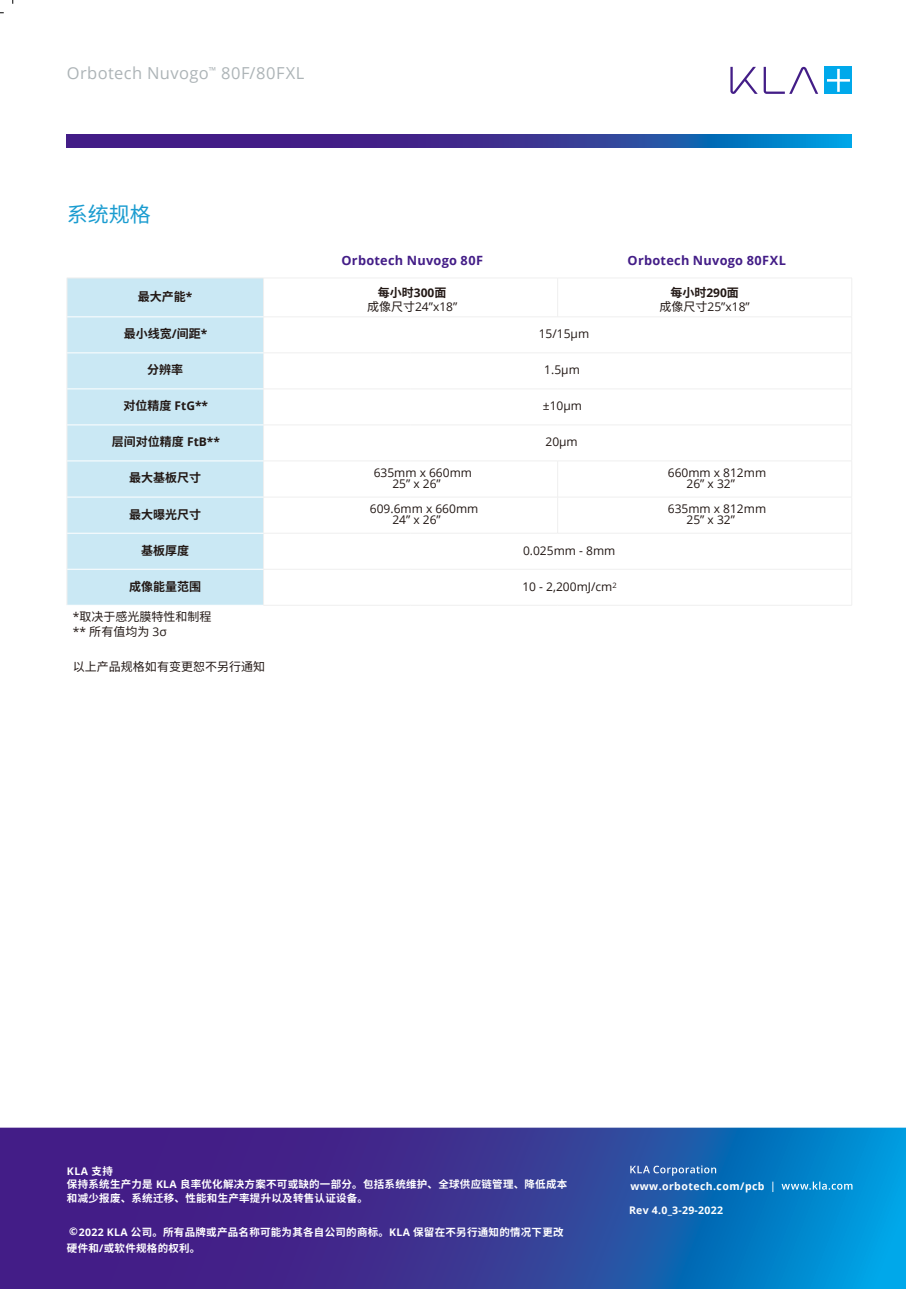
<style>
.page{position:relative;width:906px;height:1289px;background:#fff}
.page>*{position:absolute;margin:0;border:0;box-sizing:border-box;transform-origin:0 0}
.t1{font:21px "Source Han Sans CN";color:#1a9cd0}
.t2{font:16.5px "Open Sans";letter-spacing:.025em;color:#adb4b7}
.t3{font:700 12.75px "Open Sans";letter-spacing:.025em;color:#431d87}
.t4{font:12px/11.2px "Open Sans";color:#221815}
.t5{font:700 12px "Source Han Sans CN";color:#221815}
.t6{font:12px/15px "Source Han Sans CN";color:#221815}
.t7{font:700 12px "Open Sans";color:#221815}
.t8{font:700 10.5px/16.5px "Source Han Sans CN";letter-spacing:.025em;color:#fff}
.t9{font:700 10.5px "Open Sans";letter-spacing:.045em;color:#fff}
.t10{font:700 10.5px "Open Sans";letter-spacing:.025em;color:#fff}
.s1{font-family:"Open Sans"}
.s2{font-family:"Source Han Sans CN"}
</style>
<div class="page">
<svg style="left:763px;top:67px;width:55px;height:27px"></svg>
<svg style="left:730px;top:67px;width:27px;height:27px"></svg>
<div style="left:825px;top:67px;width:27px;height:27px;background:#00a9eb"></div>
<svg style="left:827px;top:69px;width:23px;height:23px"></svg>
<svg style="left:67px;top:134px;width:785px;height:14px;background:#313d9a"></svg>
<div style="left:68px;top:279px;width:195px;height:326px;background:#cae8f4"></div>
<hr style="left:67px;top:278px;width:196px;height:1px;background:#efefef">
<hr style="left:67px;top:278px;width:1px;height:39px;background:#efefef">
<hr style="left:263px;top:278px;width:147px;height:1px;background:#efefef">
<hr style="left:263px;top:278px;width:1px;height:39px;background:#efefef">
<hr style="left:410px;top:278px;width:147px;height:1px;background:#efefef">
<hr style="left:557px;top:278px;width:295px;height:1px;background:#efefef">
<hr style="left:557px;top:278px;width:1px;height:39px;background:#efefef">
<hr style="left:851px;top:278px;width:1px;height:39px;background:#efefef">
<hr style="left:67px;top:317px;width:1px;height:36px;background:#efefef">
<hr style="left:263px;top:316px;width:147px;height:1px;background:#efefef">
<hr style="left:263px;top:317px;width:1px;height:36px;background:#efefef">
<hr style="left:410px;top:316px;width:147px;height:1px;background:#efefef">
<hr style="left:557px;top:316px;width:295px;height:1px;background:#efefef">
<hr style="left:851px;top:317px;width:1px;height:36px;background:#efefef">
<hr style="left:67px;top:353px;width:1px;height:36px;background:#efefef">
<hr style="left:263px;top:352px;width:147px;height:1px;background:#efefef">
<hr style="left:263px;top:353px;width:1px;height:36px;background:#efefef">
<hr style="left:410px;top:352px;width:147px;height:1px;background:#efefef">
<hr style="left:557px;top:352px;width:295px;height:1px;background:#efefef">
<hr style="left:851px;top:353px;width:1px;height:36px;background:#efefef">
<hr style="left:67px;top:389px;width:1px;height:36px;background:#efefef">
<hr style="left:263px;top:388px;width:147px;height:1px;background:#efefef">
<hr style="left:263px;top:389px;width:1px;height:36px;background:#efefef">
<hr style="left:410px;top:388px;width:147px;height:1px;background:#efefef">
<hr style="left:557px;top:388px;width:295px;height:1px;background:#efefef">
<hr style="left:851px;top:389px;width:1px;height:36px;background:#efefef">
<hr style="left:67px;top:425px;width:1px;height:36px;background:#efefef">
<hr style="left:263px;top:424px;width:147px;height:1px;background:#efefef">
<hr style="left:263px;top:425px;width:1px;height:36px;background:#efefef">
<hr style="left:410px;top:424px;width:147px;height:1px;background:#efefef">
<hr style="left:557px;top:424px;width:295px;height:1px;background:#efefef">
<hr style="left:851px;top:425px;width:1px;height:36px;background:#efefef">
<hr style="left:67px;top:461px;width:1px;height:36px;background:#efefef">
<hr style="left:263px;top:460px;width:147px;height:1px;background:#efefef">
<hr style="left:263px;top:461px;width:1px;height:36px;background:#efefef">
<hr style="left:410px;top:460px;width:147px;height:1px;background:#efefef">
<hr style="left:557px;top:460px;width:295px;height:1px;background:#efefef">
<hr style="left:557px;top:461px;width:1px;height:36px;background:#efefef">
<hr style="left:851px;top:461px;width:1px;height:36px;background:#efefef">
<hr style="left:67px;top:497px;width:1px;height:36px;background:#efefef">
<hr style="left:263px;top:497px;width:147px;height:1px;background:#efefef">
<hr style="left:263px;top:497px;width:1px;height:36px;background:#efefef">
<hr style="left:410px;top:497px;width:147px;height:1px;background:#efefef">
<hr style="left:557px;top:497px;width:295px;height:1px;background:#efefef">
<hr style="left:557px;top:497px;width:1px;height:36px;background:#efefef">
<hr style="left:851px;top:497px;width:1px;height:36px;background:#efefef">
<hr style="left:67px;top:533px;width:1px;height:36px;background:#efefef">
<hr style="left:263px;top:533px;width:147px;height:1px;background:#efefef">
<hr style="left:263px;top:533px;width:1px;height:36px;background:#efefef">
<hr style="left:410px;top:533px;width:147px;height:1px;background:#efefef">
<hr style="left:557px;top:533px;width:295px;height:1px;background:#efefef">
<hr style="left:851px;top:533px;width:1px;height:36px;background:#efefef">
<hr style="left:67px;top:569px;width:1px;height:36px;background:#efefef">
<hr style="left:263px;top:569px;width:147px;height:1px;background:#efefef">
<hr style="left:263px;top:569px;width:1px;height:36px;background:#efefef">
<hr style="left:410px;top:569px;width:147px;height:1px;background:#efefef">
<hr style="left:557px;top:569px;width:295px;height:1px;background:#efefef">
<hr style="left:851px;top:569px;width:1px;height:36px;background:#efefef">
<hr style="left:263px;top:605px;width:147px;height:1px;background:#efefef">
<hr style="left:410px;top:605px;width:147px;height:1px;background:#efefef">
<hr style="left:557px;top:605px;width:295px;height:1px;background:#efefef">
<hr style="left:67px;top:316px;width:196px;height:1px;background:#fff">
<hr style="left:67px;top:352px;width:196px;height:1px;background:#fff">
<hr style="left:67px;top:388px;width:196px;height:1px;background:#fff">
<hr style="left:67px;top:424px;width:196px;height:1px;background:#fff">
<hr style="left:67px;top:460px;width:196px;height:1px;background:#fff">
<hr style="left:67px;top:497px;width:196px;height:1px;background:#fff">
<hr style="left:67px;top:533px;width:196px;height:1px;background:#fff">
<hr style="left:67px;top:569px;width:196px;height:1px;background:#fff">
<svg style="left:0;top:1127px;width:906px;height:161px;background:#2f439d"></svg>
<svg style="left:630px;top:1165px;width:86px;height:10px"></svg>
<svg style="left:772px;top:1181px;width:80px;height:10px"></svg>
<h2 class="t2" style="left:67px;top:62px;width:239px">Orbotech Nuvogo<sup>™</sup> 80F/80FXL</h2>
<h1 class="t1" style="left:67px;top:203px;width:85px">系统规格</h1>
<p class="t3" style="left:341px;top:251px;width:143px">Orbotech Nuvogo 80F</p>
<p class="t3" style="left:627px;top:251px;width:160px">Orbotech Nuvogo 80FXL</p>
<p class="t5" style="left:138px;top:290px;width:56px">最大产能<span class="s1">*</span></p>
<p class="t5" style="left:378px;top:285px;width:70px">每小时<span class="s1">300</span>面</p>
<p class="t4" style="left:367px;top:301px;width:92px"><span class="s2">成像尺寸</span>24”x18”</p>
<p class="t5" style="left:124px;top:327px;width:85px">最小线宽<span class="s1">/</span>间距<span class="s1">*</span></p>
<p class="t5" style="left:147px;top:363px;width:37px">分辨率</p>
<p class="t7" style="left:123px;top:397px;width:86px"><span class="s2">对位精度</span> FtG**</p>
<p class="t5" style="left:112px;top:435px;width:110px">层间对位精度 <span class="s1">FtB**</span></p>
<p class="t4" style="left:539px;top:328px;width:52px">15/15µm</p>
<p class="t4" style="left:544px;top:364px;width:37px">1.5µm</p>
<p class="t4" style="left:543px;top:400px;width:41px">±10µm</p>
<p class="t4" style="left:545px;top:436px;width:34px">20µm</p>
<p class="t5" style="left:670px;top:285px;width:70px">每小时<span class="s1">290</span>面</p>
<p class="t4" style="left:659px;top:301px;width:92px"><span class="s2">成像尺寸</span>25”x18”</p>
<p class="t5" style="left:129px;top:471px;width:73px">最大基板尺寸</p>
<p class="t4" style="left:392px;top:466px;width:81px;text-indent:-19px">635mm x 660mm<br>25” x 26”</p>
<p class="t4" style="left:686px;top:466px;width:81px;text-indent:-19px">660mm x 812mm<br>26” x 32”</p>
<p class="t5" style="left:129px;top:507px;width:73px">最大曝光尺寸</p>
<p class="t4" style="left:392px;top:502px;width:87px;text-indent:-23px">609.6mm x 660mm<br>24” x 26”</p>
<p class="t4" style="left:686px;top:502px;width:81px;text-indent:-19px">635mm x 812mm<br>25” x 32”</p>
<p class="t5" style="left:141px;top:543px;width:49px">基板厚度</p>
<p class="t4" style="left:523px;top:544px;width:94px">0.025mm - 8mm</p>
<p class="t5" style="left:129px;top:579px;width:73px">成像能量范围</p>
<p class="t4" style="left:522px;top:580px;width:96px">10 - 2,200mJ/cm<sup>2</sup></p>
<p class="t6" style="left:73px;top:609px;width:140px"><span class="s1">*</span>取决于感光膜特性和制程<span class="s1">**</span> 所有值均为 <span class="s1">3σ</span></p>
<p class="t6" style="left:73px;top:659px;width:194px">以上产品规格如有变更恕不另行通知</p>
<p class="t9" style="left:67px;top:1163px;width:48px">KLA <span class="s2">支持</span></p>
<p class="t8" style="left:67px;top:1177px;width:502px;line-height:13.5px">保持系统生产力是 <span class="s1">KLA</span> 良率优化解决方案不可或缺的一部分。包括系统维护、全球供应链管理、降低成本和减少报废、系统迁移、性能和生产率提升以及转售认证设备。</p>
<p class="t8" style="left:67px;top:1223px;width:498px"><span class="s1">©2022 KLA</span> 公司。所有品牌或产品名称可能为其各自公司的商标。<span class="s1">KLA</span> 保留在不另行通知的情况下更改硬件和<span class="s1">/</span>或软件规格的权利。</p>
<p class="t9" style="left:630px;top:1178px;width:136px">www.orbotech.com/pcb</p>
<p class="t10" style="left:629px;top:1202px;width:95px">Rev 4.0_3-29-2022</p>
</div>
